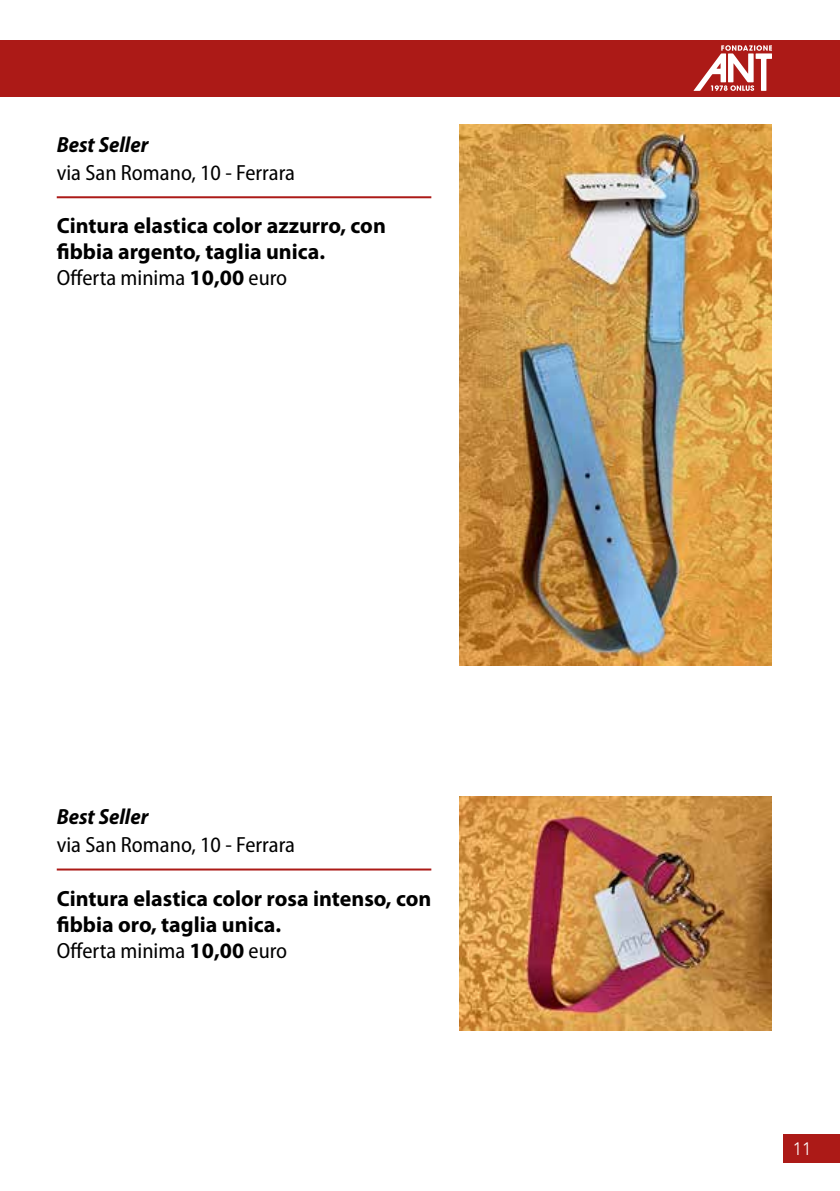
<style>
.page{position:relative;width:840px;height:1191px;background:#fff}
.page>*{position:absolute;margin:0;border:0;box-sizing:border-box;transform-origin:0 0}
.t1{font:700 22px/26px "Myriad Pro";color:#000}
.t2{font:semi-condensed 22px "Myriad Pro";color:#000}
.t3{font:italic 700 semi-condensed 22px "Myriad Pro";color:#000}
.t4{font:300 18px "Avenir";color:#fff}
.s1{font-weight:400;font-stretch:semi-condensed}
</style>
<div class="page">
<div style="left:782px;top:1134px;width:57px;height:28px;background:#ac1a17"></div>
<div style="left:0;top:40px;width:839px;height:56px;background:#ac1a17"></div>
<img style="left:459px;top:124px;width:312px;height:541px">
<img style="left:459px;top:796px;width:312px;height:234px">
<hr style="left:57px;top:196px;width:374px;height:2px;background:#ac1a17">
<hr style="left:57px;top:868px;width:374px;height:2px;background:#ac1a17">
<svg style="left:693px;top:45px;width:78px;height:46px"></svg>
<p class="t3" style="left:57px;top:131px;width:93px">Best Seller</p>
<p class="t2" style="left:57px;top:159px;width:240px">via San Romano, 10 - Ferrara</p>
<p class="t1" style="left:57px;top:212px;width:330px">Cintura elastica color azzurro, con fibbia argento, taglia unica.<br><span class="s1">Offerta minima</span> 10,00 <span class="s1">euro</span></p>
<p class="t3" style="left:57px;top:803px;width:93px">Best Seller</p>
<p class="t2" style="left:57px;top:831px;width:240px">via San Romano, 10 - Ferrara</p>
<p class="t1" style="left:57px;top:884px;width:376px">Cintura elastica color rosa intenso, con fibbia oro, taglia unica.<br><span class="s1">Offerta minima</span> 10,00 <span class="s1">euro</span></p>
<p class="t4" style="left:792px;top:1138px;width:20px">11</p>
</div>
